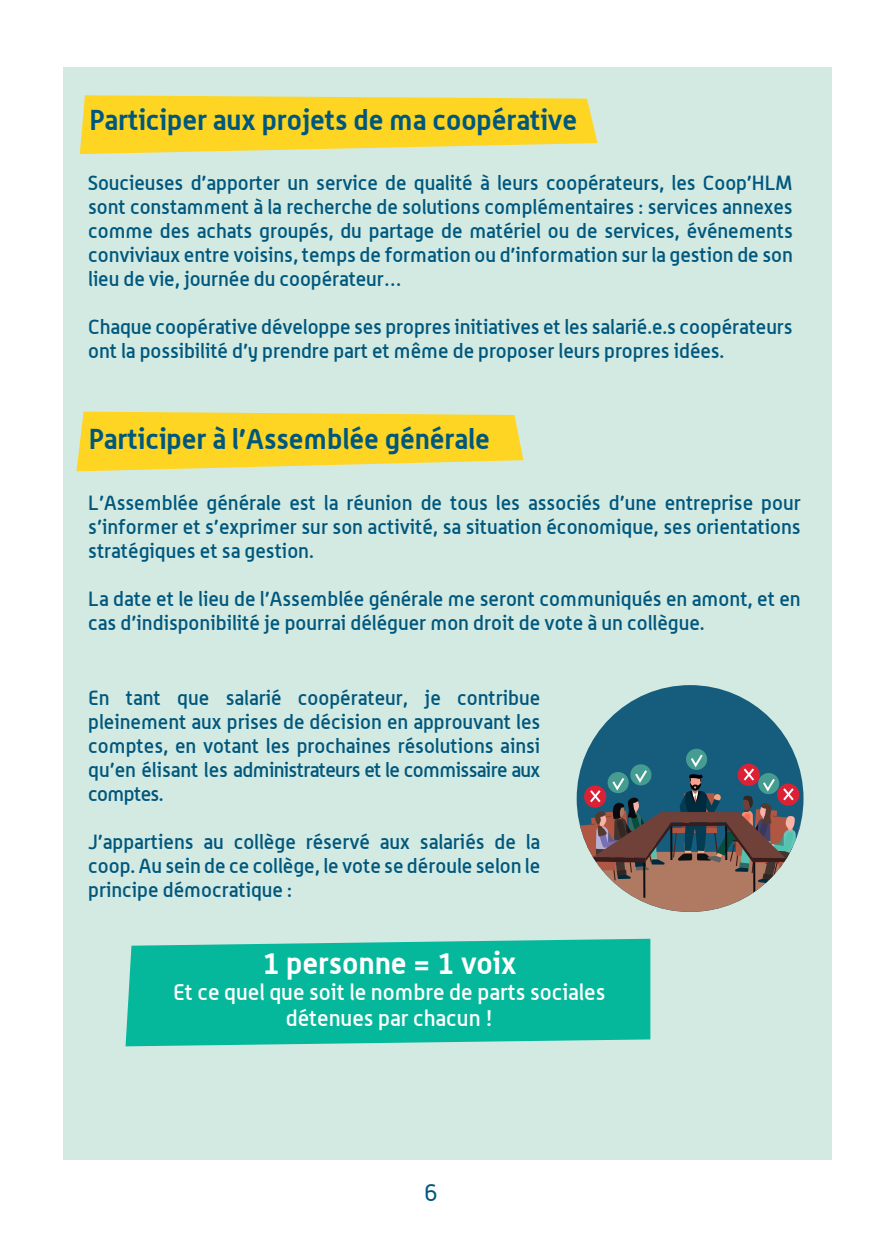
<style>
.page{position:relative;width:896px;height:1248px;background:#fff}
.page>*{position:absolute;margin:0;border:0;box-sizing:border-box;transform-origin:0 0}
.t1{font:700 30px "Alwyn";color:#fff}
.t2{font:700 28px "Alwyn";color:#00577d}
.t3{font:24px "Alwyn";color:#00577d}
.t4{font:500 22px/26.4px "Alwyn";color:#fff;text-align:center}
.t5{font:500 20px/24px "Alwyn";letter-spacing:-.005em;color:#00577d;text-align:justify}
</style>
<div class="page">
<div style="left:64px;top:67px;width:768px;height:1092px;background:#d3eae2"></div>
<svg style="left:126px;top:938px;width:524px;height:108px;background:#14bba0"></svg>
<div style="left:577px;top:685px;width:226px;height:226px;background:#165d7d;border-radius:50%"></div>
<svg style="left:686px;top:748px;width:21px;height:21px"></svg>
<svg style="left:577px;top:752px;width:226px;height:159px"></svg>
<svg style="left:80px;top:95px;width:517px;height:59px;background:#f7d73c"></svg>
<svg style="left:76px;top:411px;width:447px;height:60px;background:#f7d73d"></svg>
<h2 class="t2" style="left:90px;top:102px;width:489px">Participer aux projets de ma coopérative</h2>
<p class="t5" style="left:88px;top:170px;width:706px">Soucieuses d’apporter un service de qualité à leurs coopérateurs, les Coop’HLM sont constamment à la recherche de solutions complémentaires : services annexes comme des achats groupés, du partage de matériel ou de services, événements conviviaux entre voisins, temps de formation ou d’information sur la gestion de son lieu de vie, journée du coopérateur…</p>
<p class="t5" style="left:88px;top:314px;width:706px">Chaque coopérative développe ses propres initiatives et les salarié.e.s coopérateurs ont la possibilité d’y prendre part et même de proposer leurs propres idées.</p>
<h2 class="t2" style="left:89px;top:421px;width:402px">Participer à l’Assemblée générale</h2>
<p class="t5" style="left:88px;top:490px;width:714px">L’Assemblée générale est la réunion de tous les associés d’une entreprise pour s’informer et s’exprimer sur son activité, sa situation économique, ses orientations stratégiques et sa gestion.</p>
<p class="t5" style="left:88px;top:586px;width:714px">La date et le lieu de l’Assemblée générale me seront communiqués en amont, et en cas d’indisponibilité je pourrai déléguer mon droit de vote à un collègue.</p>
<p class="t5" style="left:88px;top:685px;width:454px">En tant que salarié coopérateur, je contribue pleinement aux prises de décision en approuvant les comptes, en votant les prochaines résolutions ainsi qu’en élisant les administrateurs et le commissaire aux comptes.</p>
<p class="t5" style="left:88px;top:829px;width:453px">J’appartiens au collège réservé aux salariés de la coop. Au sein de ce collège, le vote se déroule selon le principe démocratique :</p>
<h1 class="t1" style="left:262px;top:944px;width:255px">1 personne = 1 voix</h1>
<p class="t4" style="left:173px;top:978px;width:434px">Et ce quel que soit le nombre de parts sociales détenues par chacun !</p>
<p class="t3" style="left:424px;top:1178px;width:15px">6</p>
</div>
